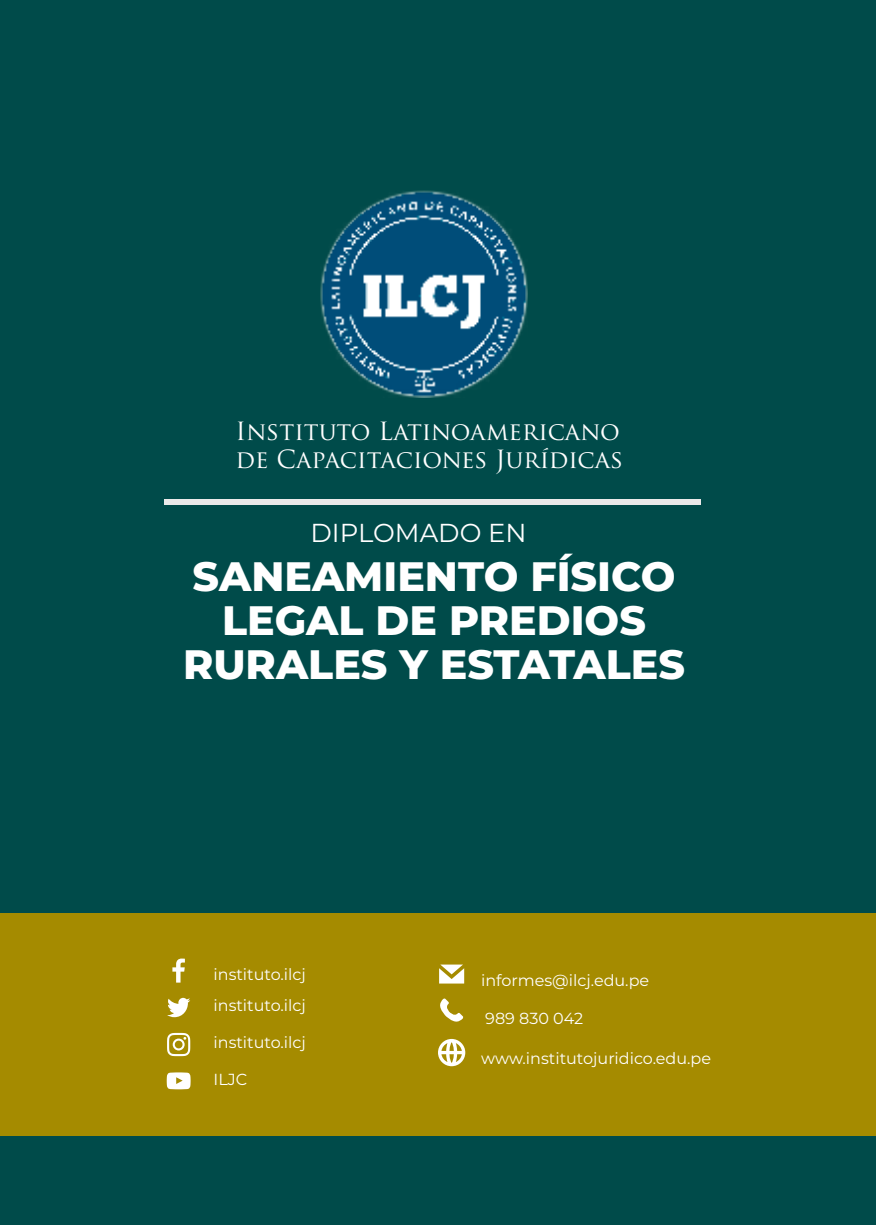
<style>
.page{position:relative;width:876px;height:1225px;background:#fff}
.page>*{position:absolute;margin:0;border:0;box-sizing:border-box;transform-origin:0 0}
.t1{font:800 41px/44px "Montserrat";color:#fff;text-align:center}
.t2{font:26px "Montserrat";color:#fff}
.t3{font:24.4px/27.4px "Trajan Pro";color:#fff}
.t4{font:16px/31.4px "Montserrat";color:#fff}
</style>
<div class="page">
<div style="left:0;top:0;width:876px;height:1224px;background:#004b4a"></div>
<div style="left:164px;top:499px;width:536px;height:6px;background:#eaeaea"></div>
<img style="left:320px;top:190px;width:207px;height:208px">
<div style="left:0;top:913px;width:876px;height:223px;background:#a58b00"></div>
<svg style="left:172px;top:958px;width:13px;height:24px"></svg>
<svg style="left:167px;top:997px;width:23px;height:20px"></svg>
<svg style="left:167px;top:1072px;width:24px;height:17px"></svg>
<svg style="left:167px;top:1033px;width:23px;height:23px"></svg>
<svg style="left:439px;top:964px;width:25px;height:19px"></svg>
<svg style="left:438px;top:1039px;width:27px;height:27px"></svg>
<svg style="left:440px;top:998px;width:23px;height:24px"></svg>
<h3 class="t3" style="left:236px;top:419px;width:389px">Instituto Latinoamericano de Capacitaciones Jurídicas</h3>
<h2 class="t2" style="left:311px;top:522px;width:218px">DIPLOMADO EN</h2>
<h1 class="t1" style="left:183px;top:555px;width:504px">SANEAMIENTO FÍSICO<br>LEGAL DE PREDIOS<br>RURALES Y ESTATALES</h1>
<p class="t4" style="left:214px;top:960px;width:94px">instituto.ilcj instituto.ilcj</p>
<p class="t4" style="left:214px;top:1028px;width:94px">instituto.ilcj</p>
<p class="t4" style="left:214px;top:1065px;width:35px">ILJC</p>
<p class="t4" style="left:481px;top:965px;width:170px">informes@ilcj.edu.pe</p>
<p class="t4" style="left:485px;top:1004px;width:100px">989 830 042</p>
<p class="t4" style="left:481px;top:1043px;width:232px">www.institutojuridico.edu.pe</p>
</div>
